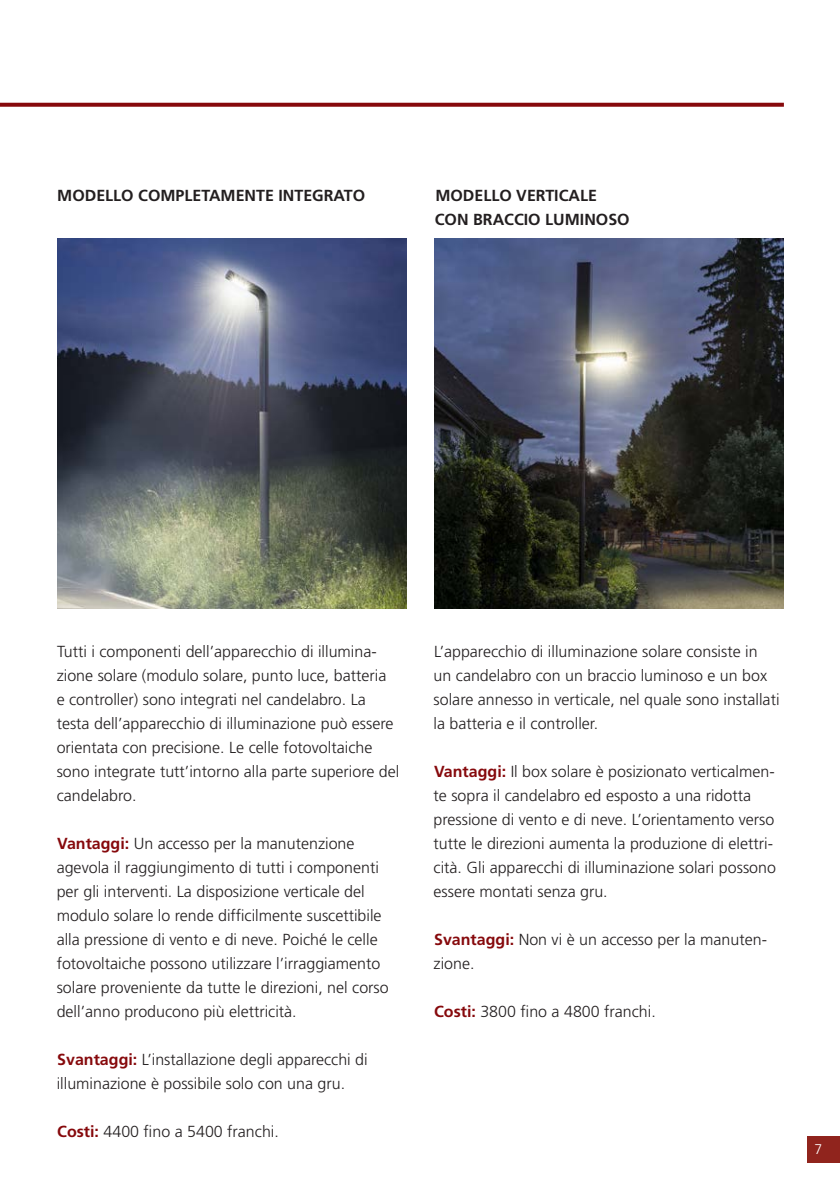
<style>
.page{position:relative;width:840px;height:1191px;background:#fff}
.page>*{position:absolute;margin:0;border:0;box-sizing:border-box;transform-origin:0 0}
.t1{font:300 16px/24px "Frutiger LT Std";color:#231f20}
.t2{font:700 16px/24px "Frutiger LT Std";color:#231f20}
.t3{font:300 14px "Frutiger LT Std";color:#fff}
.s1{font-weight:700;color:#86090c}
</style>
<div class="page">
<div style="left:807px;top:1136px;width:32px;height:26px;background:#90241d"></div>
<img style="left:434px;top:238px;width:348px;height:371px">
<img style="left:57px;top:238px;width:349px;height:371px">
<svg style="left:0;top:103px;width:783px;height:4px;background:#8e191c"></svg>
<p class="t2" style="left:57px;top:183px;width:309px">MODELLO COMPLETAMENTE INTEGRATO</p>
<p class="t2" style="left:434px;top:183px;width:196px">MODELLO VERTICALE<br>CON BRACCIO LUMINOSO</p>
<p class="t1" style="left:57px;top:639px;width:344px">Tutti i componenti dell’apparecchio di illumina&shy;zione solare (modulo solare, punto luce, batteria<br>e controller) sono integrati nel candelabro. La testa dell’apparecchio di illuminazione può essere orientata con precisione. Le celle fotovoltaiche sono integrate tutt’intorno alla parte superiore del candelabro.</p>
<p class="t1" style="left:57px;top:831px;width:333px"><span class="s1">Vantaggi:</span> Un accesso per la manutenzione agevola il raggiungimento di tutti i componenti per gli interventi. La disposizione verticale del modulo solare lo rende difficilmente suscettibile alla pressione di vento e di neve. Poiché le celle fotovoltaiche possono utilizzare l’irraggiamento solare proveniente da tutte le direzioni, nel corso dell’anno producono più elettricità.</p>
<p class="t1" style="left:57px;top:1047px;width:312px"><span class="s1">Svantaggi:</span> L’installazione degli apparecchi di illuminazione è possibile solo con una gru.</p>
<p class="t1" style="left:57px;top:1119px;width:223px"><span class="s1">Costi:</span> 4400 fino a 5400 franchi.</p>
<p class="t1" style="left:433px;top:639px;width:347px">L’apparecchio di illuminazione solare consiste in<br>un candelabro con un braccio luminoso e un box solare annesso in verticale, nel quale sono installati la batteria e il controller.</p>
<p class="t1" style="left:433px;top:759px;width:343px"><span class="s1">Vantaggi:</span> Il box solare è posizionato verticalmen&shy;te sopra il candelabro ed esposto a una ridotta pressione di vento e di neve. L’orientamento verso tutte le direzioni aumenta la produzione di elettri&shy;cità. Gli apparecchi di illuminazione solari possono essere montati senza gru.</p>
<p class="t1" style="left:433px;top:927px;width:335px"><span class="s1">Svantaggi:</span> Non vi è un accesso per la manuten&shy;zione.</p>
<p class="t1" style="left:434px;top:999px;width:223px"><span class="s1">Costi:</span> 3800 fino a 4800 franchi.</p>
<p class="t3" style="left:814px;top:1141px;width:9px">7</p>
</div>
